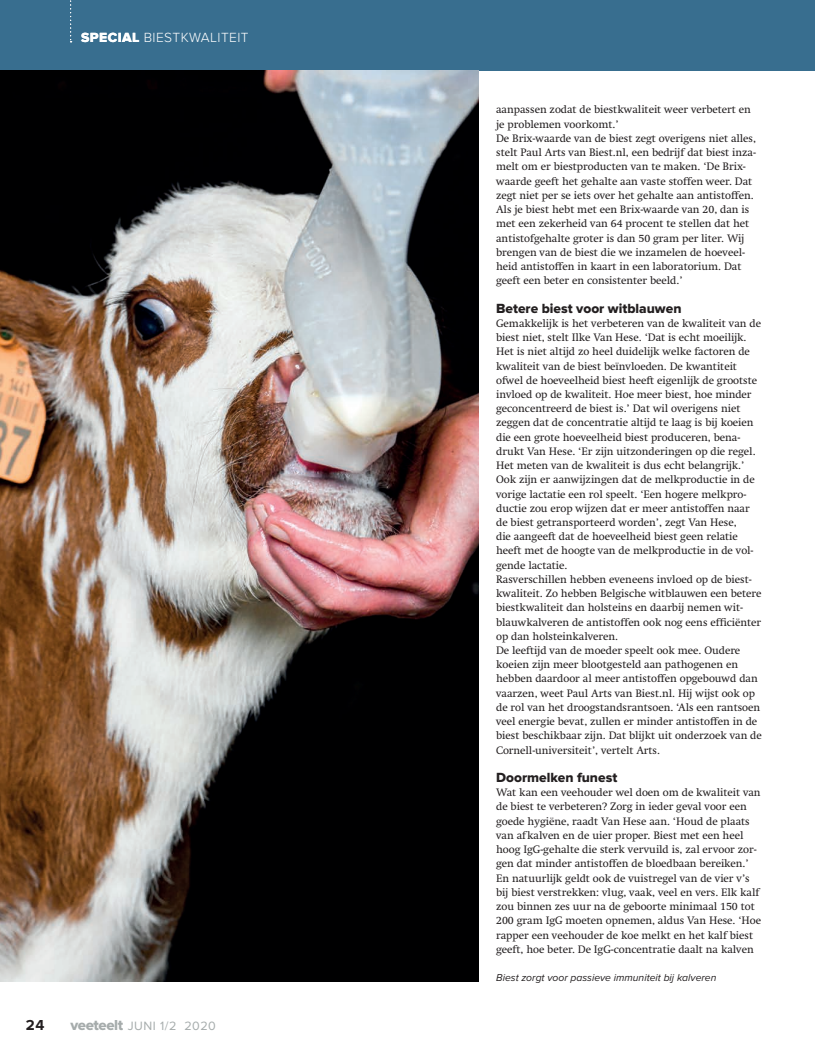
<style>
.page{position:relative;width:815px;height:1052px;background:#fff}
.page>*{position:absolute;margin:0;border:0;box-sizing:border-box;transform-origin:0 0}
.t1{font:700 15px "Proxima Nova";color:#231f20}
.t2{font:13.75px "Proxima Nova Extrabld";color:#231f20}
.t3{font:300 13.75px "Proxima Nova";letter-spacing:.03em;color:#fff}
.t4{font:12.5px "Proxima Nova";letter-spacing:.04em;color:#a6acac}
.t5{font:11px/14.2px "Swift LT Pro";letter-spacing:-.005em;color:#231f20}
.t6{font:italic 10.38px "Proxima Nova";color:#231f20}
.s1{font-family:"Proxima Nova Extrabld";font-weight:400}
.s2{font-family:"Proxima Nova Extrabld";font-size:15px}
</style>
<div class="page">
<div style="left:0;top:0;width:814px;height:71px;background:#386e8f"></div>
<svg style="left:70px;top:0;width:2px;height:42px"></svg>
<img style="left:0;top:71px;width:478px;height:910px">
<p class="t3" style="left:81px;top:30px;width:169px"><span class="s1">SPECIAL</span> BIESTKWALITEIT</p>
<h1 class="t1" style="left:26px;top:1016px;width:20px">24</h1>
<p class="t4" style="left:71px;top:1018px;width:147px"><span class="s2">veeteelt</span> JUNI 1/2 2020</p>
<p class="t5" style="left:496px;top:103px;width:261px">aanpassen zodat de biestkwaliteit weer verbetert en je problemen voorkomt.’<br>De Brix-waarde van de biest zegt overigens niet alles, stelt Paul Arts van Biest.nl, een bedrĳf dat biest inza&shy;melt om er biestproducten van te maken. ‘De Brix&shy;waarde geeft het gehalte aan vaste stoffen weer. Dat zegt niet per se iets over het gehalte aan antistoffen.<br>Als je biest hebt met een Brix-waarde van 20, dan is met een zekerheid van 64 procent te stellen dat het antistofgehalte groter is dan 50 gram per liter. Wĳ brengen van de biest die we inzamelen de hoeveel&shy;heid antistoffen in kaart in een laboratorium. Dat geeft een beter en consistenter beeld.’</p>
<p class="t2" style="left:496px;top:300px;width:187px">Betere biest voor witblauwen</p>
<p class="t5" style="left:496px;top:316px;width:267px">Gemakkelĳk is het verbeteren van de kwaliteit van de biest niet, stelt Ilke Van Hese. ‘Dat is echt moeilĳk.<br>Het is niet altĳd zo heel duidelĳk welke factoren de kwaliteit van de biest beïnvloeden. De kwantiteit ofwel de hoeveelheid biest heeft eigenlĳk de grootste invloed op de kwaliteit. Hoe meer biest, hoe minder geconcentreerd de biest is.’ Dat wil overigens niet zeggen dat de concentratie altĳd te laag is bĳ koeien die een grote hoeveelheid biest produceren, bena&shy;drukt Van Hese. ‘Er zĳn uitzonderingen op die regel.<br>Het meten van de kwaliteit is dus echt belangrĳk.’ Ook zĳn er aanwĳzingen dat de melkproductie in de vorige lactatie een rol speelt. ‘Een hogere melkpro&shy;ductie zou erop wĳzen dat er meer antistoffen naar de biest getransporteerd worden’, zegt Van Hese,<br>die aangeeft dat de hoeveelheid biest geen relatie heeft met de hoogte van de melkproductie in de vol&shy;gende lactatie.<br>Rasverschillen hebben eveneens invloed op de biest&shy;kwaliteit. Zo hebben Belgische witblauwen een betere biestkwaliteit dan holsteins en daarbĳ nemen wit&shy;blauwkalveren de antistoffen ook nog eens efficiënter op dan holsteinkalveren.<br>De leeftĳd van de moeder speelt ook mee. Oudere koeien zĳn meer blootgesteld aan pathogenen en hebben daardoor al meer antistoffen opgebouwd dan vaarzen, weet Paul Arts van Biest.nl. Hĳ wĳst ook op de rol van het droogstandsrantsoen. ‘Als een rantsoen veel energie bevat, zullen er minder antistoffen in de biest beschikbaar zĳn. Dat blĳkt uit onderzoek van de Cornell-universiteit’, vertelt Arts.</p>
<p class="t2" style="left:496px;top:769px;width:123px">Doormelken funest</p>
<p class="t5" style="left:496px;top:785px;width:266px">Wat kan een veehouder wel doen om de kwaliteit van de biest te verbeteren? Zorg in ieder geval voor een goede hygiëne, raadt Van Hese aan. ‘Houd de plaats van afkalven en de uier proper. Biest met een heel hoog IgG-gehalte die sterk vervuild is, zal ervoor zor&shy;gen dat minder antistoffen de bloedbaan bereiken.’ En natuurlĳk geldt ook de vuistregel van de vier v’s bĳ biest verstrekken: vlug, vaak, veel en vers. Elk kalf zou binnen zes uur na de geboorte minimaal 150 tot 200 gram IgG moeten opnemen, aldus Van Hese. ‘Hoe rapper een veehouder de koe melkt en het kalf biest geeft, hoe beter. De IgG-concentratie daalt na kalven</p>
<p class="t6" style="left:496px;top:972px;width:222px">Biest zorgt voor passieve immuniteit bij kalveren</p>
</div>
